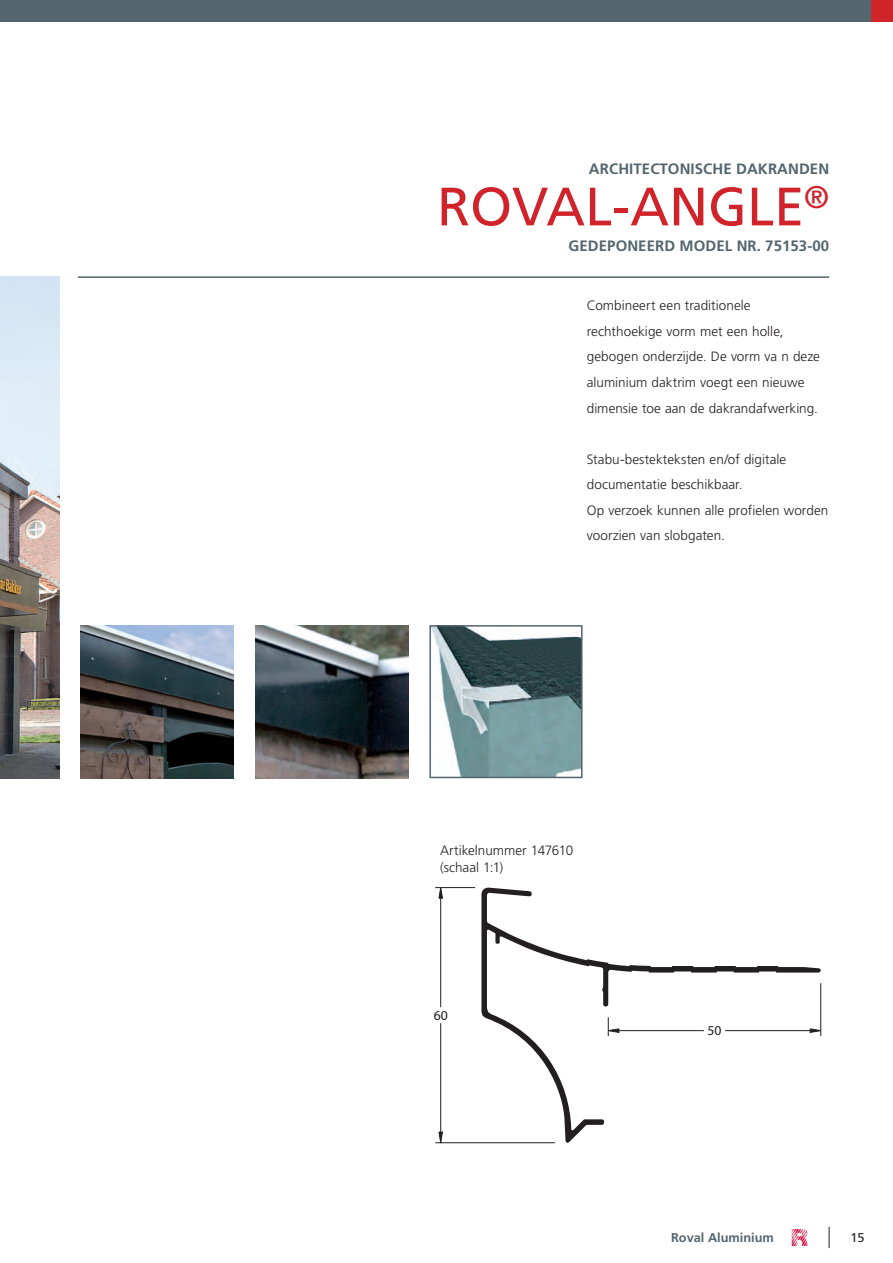
<style>
.page{position:relative;width:893px;height:1263px;background:#fff}
.page>*{position:absolute;margin:0;border:0;box-sizing:border-box;transform-origin:0 0}
.t1{font:54px "Frutiger LT Std";color:#d1232a}
.t2{font:700 15px "Frutiger LT Std";letter-spacing:.005em;color:#53656e}
.t3{font:13.65px "Myriad";color:#231f20}
.t4{font:300 13.5px/25.5px "Frutiger LT Std";letter-spacing:.005em;color:#231f20}
.t5{font:700 12.75px "Frutiger LT Std";color:#53656e}
.t6{font:12.75px "Frutiger LT Std";color:#231f20}
</style>
<div class="page">
<div style="left:0;top:0;width:872px;height:21px;background:#53656e"></div>
<div style="left:872px;top:0;width:21px;height:21px;background:#d1232a"></div>
<svg style="left:792px;top:1229px;width:16px;height:17px"></svg>
<svg style="left:829px;top:1227px;width:1px;height:21px"></svg>
<img style="left:0;top:276px;width:60px;height:502px">
<img style="left:432px;top:628px;width:148px;height:147px">
<div style="left:429px;top:625px;width:154px;height:153px;border:2px solid #53656e"></div>
<img style="left:255px;top:625px;width:153px;height:153px">
<hr style="left:78px;top:276px;width:751px;height:2px;background:#53656e">
<hr style="left:435px;top:887px;width:40px;height:1px;background:#231f20">
<hr style="left:435px;top:1142px;width:120px;height:1px;background:#231f20">
<hr style="left:440px;top:898px;width:1px;height:109px;background:#231f20">
<hr style="left:440px;top:1023px;width:1px;height:109px;background:#231f20">
<svg style="left:439px;top:887px;width:3px;height:11px"></svg>
<svg style="left:439px;top:1132px;width:3px;height:11px"></svg>
<svg style="left:481px;top:887px;width:340px;height:256px"></svg>
<div style="left:621px;top:1118px;width:113px;height:34px;background:#fff"></div>
<img style="left:81px;top:625px;width:153px;height:153px">
<p class="t2" style="left:589px;top:160px;width:242px">ARCHITECTONISCHE DAKRANDEN</p>
<h1 class="t1" style="left:437px;top:175px;width:394px">ROVAL-ANGLE<sup>®</sup></h1>
<p class="t2" style="left:569px;top:237px;width:262px">GEDEPONEERD MODEL NR. 75153-00</p>
<p class="t4" style="left:587px;top:293px;width:235px">Combineert een traditionele rechthoekige vorm met een holle, gebogen onderzijde. De vorm va n deze aluminium daktrim voegt een nieuwe dimensie toe aan de dakrandafwerking.</p>
<p class="t4" style="left:587px;top:446px;width:243px">Stabu-bestekteksten en/of digitale documentatie beschikbaar.<br>Op verzoek kunnen alle profielen worden voorzien van slobgaten.</p>
<p class="t4" style="left:440px;top:842px;width:135px;line-height:17px">Artikelnummer 147610 (schaal 1:1)</p>
<p class="t3" style="left:434px;top:1008px;width:16px">60</p>
<p class="t3" style="left:707px;top:1024px;width:16px">50</p>
<p class="t5" style="left:671px;top:1230px;width:104px">Roval Aluminium</p>
<p class="t6" style="left:850px;top:1230px;width:16px">15</p>
</div>
